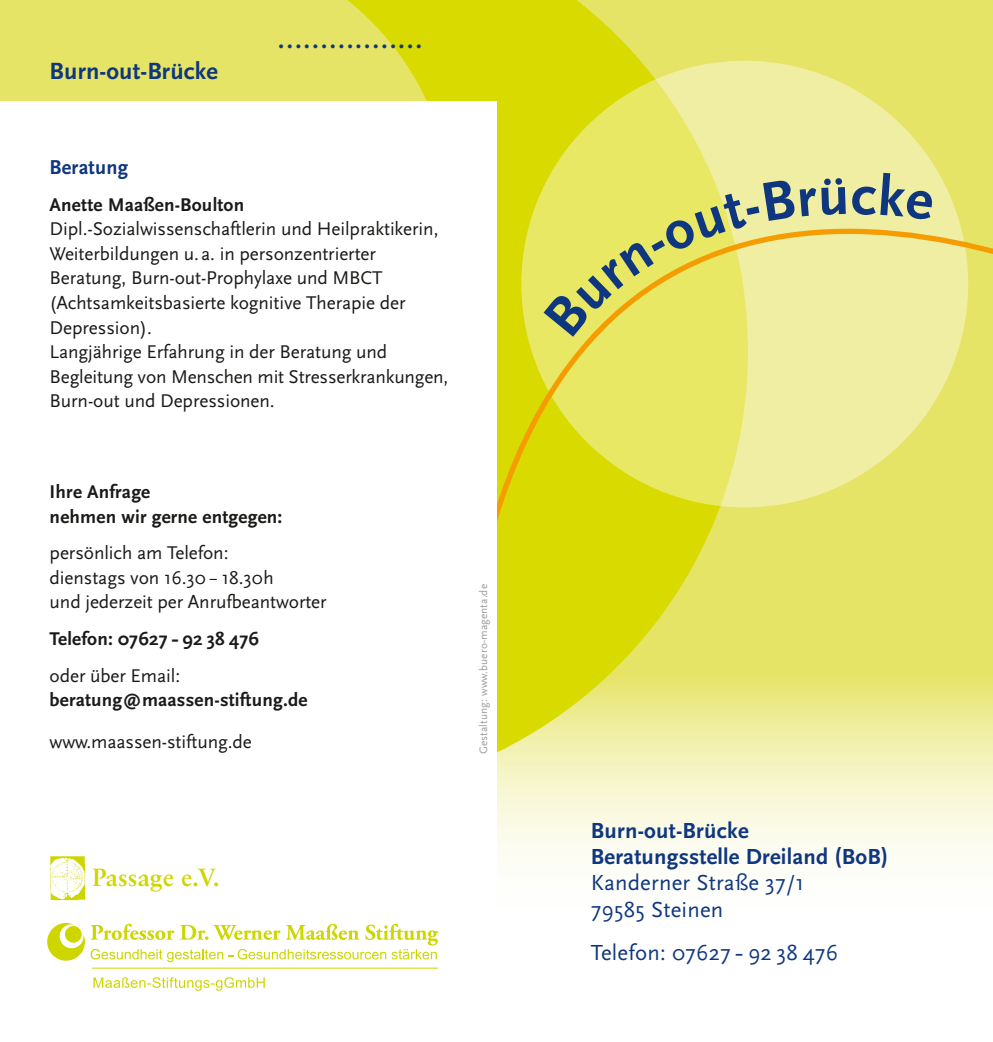
<style>
.page{position:relative;width:993px;height:1042px;background:#fff}
.page>*{position:absolute;margin:0;border:0;box-sizing:border-box;transform-origin:0 0}
.t1{font:700 24.85px "Sabon LT Std";letter-spacing:.005em;color:#ced600}
.t2{font:700 24.5px "Scala Sans";letter-spacing:.005em;color:#0f377f}
.t3{font:22.75px/26.2px "Scala Sans";letter-spacing:.01em;color:#0f377f}
.t4{font:700 22.75px/26.2px "Scala Sans";letter-spacing:.01em;color:#0f377f}
.t5{font:700 21px "Scala Sans";letter-spacing:.01em;color:#0f377f}
.t6{font:19.25px/24.5px "Scala Sans";letter-spacing:-.005em;color:#1a1a18}
.t7{font:700 19.25px/24.5px "Scala Sans";letter-spacing:.01em;color:#1a1a18}
.t8{font:11.2px "Scala Sans";letter-spacing:.01em;color:#9c9d9d}
</style>
<div class="page">
<div style="left:0;top:0;width:496px;height:102px;background:#e6e467"></div>
<svg style="left:497px;top:0;width:495px;height:861px;background:#edec95"></svg>
<img style="left:317px;top:0;width:477px;height:843px">
<svg style="left:482px;top:74px;width:510px;height:472px;background:#e7e566"></svg>
<div style="left:0;top:102px;width:496px;height:940px;background:#fff"></div>
<img style="left:50px;top:856px;width:35px;height:44px">
<svg style="left:47px;top:923px;width:38px;height:37px"></svg>
<div style="left:65px;top:926px;width:17px;height:16px;background:#ced600;border-radius:50%"></div>
<svg style="left:91px;top:924px;width:347px;height:38px"></svg>
<hr style="left:92px;top:967px;width:346px;height:1px;background:#ced600">
<svg style="left:93px;top:977px;width:172px;height:14px"></svg>
<svg style="left:543px;top:178px;width:302px;height:159px;background:#eae777"></svg>
<div style="left:851px;top:173px;width:82px;height:47px;background:#efeea3"></div>
<p class="t2" style="left:50px;top:58px;width:170px">Burn-out-Brücke</p>
<p class="t2" style="left:278px;top:27px;width:145px">.................</p>
<p class="t5" style="left:50px;top:156px;width:80px">Beratung</p>
<p class="t7" style="left:50px;top:193px;width:196px">Anette Maaßen-Boulton</p>
<p class="t6" style="left:50px;top:217px;width:400px">Dipl.-Sozialwissenschaftlerin und Heilpraktikerin, Weiterbildungen u.a. in personzentrierter Beratung, Burn-out-Prophylaxe und MBCT (Achtsamkeitsbasierte kognitive Therapie der Depression).<br>Langjährige Erfahrung in der Beratung und Begleitung von Menschen mit Stresserkrankungen, Burn-out und Depressionen.</p>
<p class="t7" style="left:50px;top:480px;width:234px">Ihre Anfrage<br>nehmen wir gerne entgegen:</p>
<p class="t6" style="left:50px;top:541px;width:278px">persönlich am Telefon:<br>dienstags von 16.30 – 18.30h<br>und jederzeit per Anrufbeantworter</p>
<p class="t7" style="left:50px;top:627px;width:211px">Telefon: 07627 - 92 38 476</p>
<p class="t6" style="left:50px;top:664px;width:132px">oder über Email:</p>
<p class="t7" style="left:50px;top:688px;width:259px">beratung@maassen-stiftung.de</p>
<p class="t6" style="left:50px;top:730px;width:204px">www.maassen-stiftung.de</p>
<p class="t8" style="left:477px;top:754px;width:172px;rotate:-90deg">Gestaltung: www.buero-magenta.de</p>
<p class="t1" style="left:92px;top:862px;width:129px">Passage e.V.</p>
<p class="t4" style="left:590px;top:818px;width:299px">Burn-out-Brücke<br>Beratungsstelle Dreiland (BoB)</p>
<p class="t3" style="left:590px;top:870px;width:215px">Kanderner Straße 37/1<br>79585 Steinen</p>
<p class="t3" style="left:590px;top:940px;width:249px">Telefon: 07627 - 92 38 476</p>
</div>
